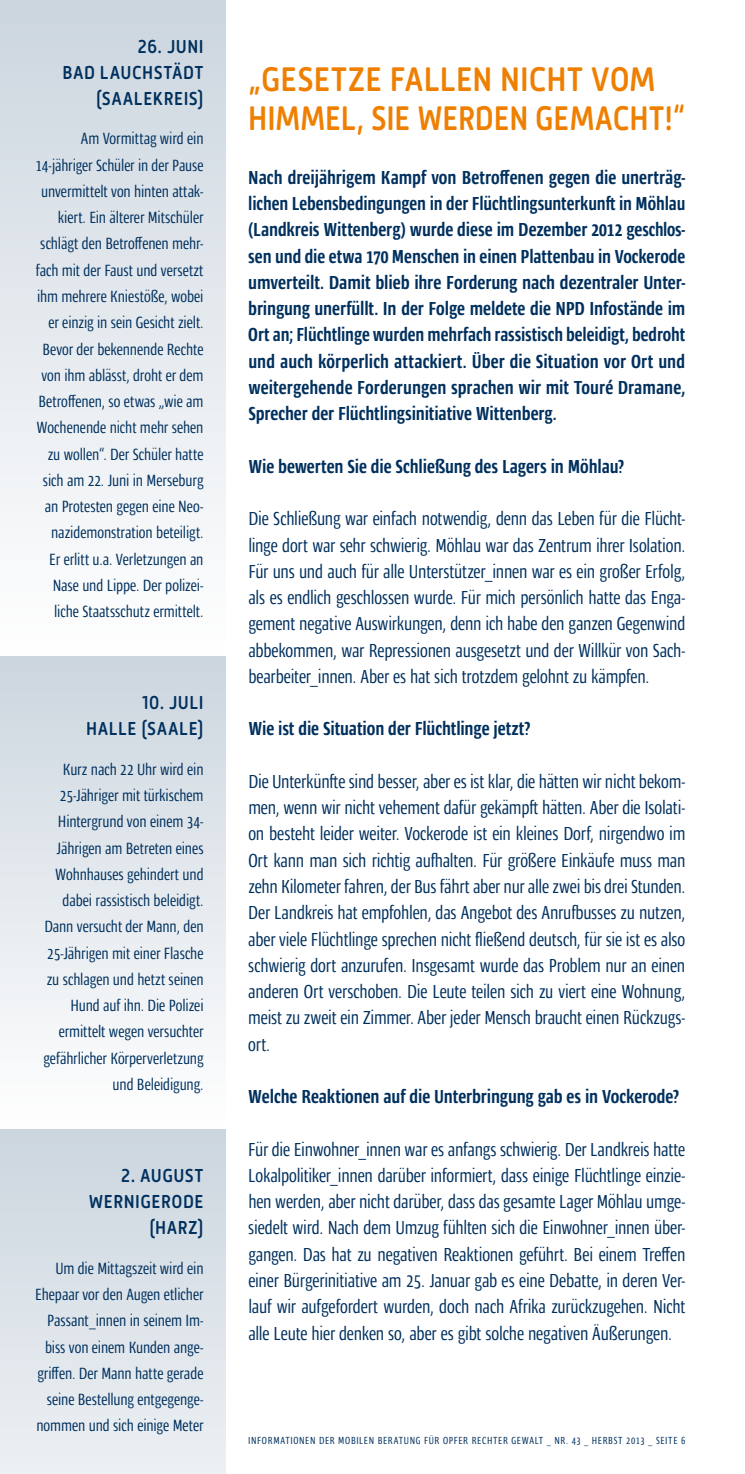
<style>
.page{position:relative;width:745px;height:1474px;background:#fff}
.page>*{position:absolute;margin:0;border:0;box-sizing:border-box;transform-origin:0 0}
.t1{font:500 35px "Mic 32 New Rounded";color:#ee7f00;scale:.86 1}
.t2{font:500 35px "Mic 32 New Rounded";color:#ee7f00;scale:.9 1}
.t3{font:19.25px/26.2px "Ardoise Pro Tight";letter-spacing:-.01em;color:#00305e;text-align:justify}
.t4{font:700 19.25px/26.2px "Ardoise Pro Tight";letter-spacing:-.005em;color:#00305e;text-align:justify}
.t5{font:500 19.25px/26.2px "Mic 32 New Rounded";letter-spacing:.03em;color:#00305e;text-align:right;scale:.9 1}
.t6{font:16.62px/26.2px "Ardoise Pro Tight";letter-spacing:-.005em;color:#00305e;text-align:right}
.t7{font:10.5px "Ardoise Pro Tight";letter-spacing:.055em;color:#00305e}
</style>
<div class="page">
<div style="left:0;top:1129px;width:226px;height:344px;background:linear-gradient(to bottom,#ccd5df,#edf0f3)"></div>
<div style="left:0;top:656px;width:226px;height:473px;background:linear-gradient(to bottom,#ccd5de,#fefefe)"></div>
<div style="left:0;top:0;width:226px;height:656px;background:linear-gradient(to bottom,#ccd5df,#fefefe)"></div>
<hr style="left:0;top:0;width:226px;height:1px;background:#ccd6df">
<p class="t5" style="left:138px;top:33px;width:72px">26. JUNI</p>
<p class="t5" style="left:62px;top:59px;width:158px">BAD LAUCHSTÄDT</p>
<p class="t5" style="left:96px;top:85px;width:85px">(SAALEKREIS</p>
<p class="t5" style="left:198px;top:85px;width:8px">)</p>
<p class="t6" style="left:35px;top:124px;width:169px">Am Vormittag wird ein<br>14-jähriger Schüler in der Pause unvermittelt von hinten attak&shy;kiert. Ein älterer Mitschüler schlägt den Betroffenen mehr&shy;fach mit der Faust und versetzt ihm mehrere Kniestöße, wobei er einzig in sein Gesicht zielt.<br>Bevor der bekennende Rechte von ihm ablässt, droht er dem<br>Betroffenen, so etwas „wie am<br>Wochenende nicht mehr sehen zu wollen“. Der Schüler hatte sich am 22. Juni in Merseburg an Protesten gegen eine Neo&shy;nazidemonstration beteiligt.<br>Er erlitt u.a. Verletzungen an<br>Nase und Lippe. Der polizei&shy;liche Staatsschutz ermittelt.</p>
<p class="t5" style="left:86px;top:689px;width:132px">10. JULI<br>HALLE (SAALE)</p>
<p class="t6" style="left:43px;top:754px;width:162px">Kurz nach 22 Uhr wird ein<br>25-Jähriger mit türkischem<br>Hintergrund von einem 34-<br>Jährigen am Betreten eines<br>Wohnhauses gehindert und dabei rassistisch beleidigt.<br>Dann versucht der Mann, den<br>25-Jährigen mit einer Flasche zu schlagen und hetzt seinen<br>Hund auf ihn. Die Polizei ermittelt wegen versuchter gefährlicher Körperverletzung und Beleidigung.</p>
<p class="t5" style="left:89px;top:1162px;width:129px">2. AUGUST<br>WERNIGERODE (HARZ)</p>
<p class="t6" style="left:35px;top:1253px;width:170px">Um die Mittagszeit wird ein<br>Ehepaar vor den Augen etlicher<br>Passant_innen in seinem Im&shy;biss von einem Kunden ange&shy;griffen. Der Mann hatte gerade seine Bestellung entgegenge&shy;nommen und sich einige -Meter</p>
<h1 class="t2" style="left:248px;top:59px;width:34px">„GESE</h1>
<h1 class="t2" style="left:330px;top:59px;width:359px">TZE FALLEN NICHT VOM</h1>
<h1 class="t1" style="left:248px;top:98px;width:22px">HIMME</h1>
<h1 class="t1" style="left:340px;top:98px;width:402px">L, SIE WERDEN GEMACHT!“</h1>
<p class="t4" style="left:248px;top:162px;width:438px">Nach dreijährigem Kampf von Betroffenen gegen die unerträg&shy;lichen Lebensbedingungen in der Flüchtlingsunterkunft in Möhlau (Landkreis Wittenberg) wurde diese im Dezember 2012 geschlos&shy;sen und die etwa 170 Menschen in einen Plattenbau in Vockerode umverteilt. Damit blieb ihre Forderung nach dezentraler Unter&shy;bringung unerfüllt. In der Folge meldete die NPD Infostände im Ort an; Flüchtlinge wurden mehrfach rassistisch beleidigt, bedroht und auch körperlich attackiert. Über die Situation vor Ort und weitergehende Forderungen sprachen wir mit Touré Dramane, Sprecher der Flüchtlingsinitiative Wittenberg.</p>
<p class="t4" style="left:248px;top:451px;width:377px">Wie bewerten Sie die Schließung des Lagers in Möhlau?</p>
<p class="t3" style="left:248px;top:504px;width:438px">Die Schließung war einfach notwendig, denn das Leben für die Flücht&shy;linge dort war sehr schwierig. Möhlau war das Zentrum ihrer Isolation.<br>Für uns und auch für alle Unterstützer_innen war es ein großer Erfolg, als es endlich geschlossen wurde. Für mich persönlich hatte das Enga&shy;gement negative Auswirkungen, denn ich habe den ganzen Gegenwind abbekommen, war Repressionen ausgesetzt und der Willkür von Sach&shy;bearbeiter_innen. Aber es hat sich trotzdem gelohnt zu kämpfen.</p>
<p class="t4" style="left:248px;top:714px;width:284px">Wie ist die Situation der Flüchtlinge jetzt?</p>
<p class="t3" style="left:248px;top:766px;width:438px">Die Unterkünfte sind besser, aber es ist klar, die hätten wir nicht bekom&shy;men, wenn wir nicht vehement dafür gekämpft hätten. Aber die Isolati&shy;on besteht leider weiter. Vockerode ist ein kleines Dorf, nirgendwo im Ort kann man sich richtig aufhalten. Für größere Einkäufe muss man zehn Kilometer fahren, der Bus fährt aber nur alle zwei bis drei Stunden.<br>Der Landkreis hat empfohlen, das Angebot des Anrufbusses zu nutzen, aber viele Flüchtlinge sprechen nicht fließend deutsch, für sie ist es also schwierig dort anzurufen. Insgesamt wurde das Problem nur an einen anderen Ort verschoben. Die Leute teilen sich zu viert eine Wohnung, meist zu zweit ein Zimmer. Aber jeder Mensch braucht einen Rückzugs&shy;ort.</p>
<p class="t4" style="left:248px;top:1081px;width:432px">Welche Reaktionen auf die Unterbringung gab es in Vockerode?</p>
<p class="t3" style="left:248px;top:1134px;width:438px">Für die Einwohner_innen war es anfangs schwierig. Der Landkreis hatte Lokalpolitiker_innen darüber informiert, dass einige Flüchtlinge einzie&shy;hen werden, aber nicht darüber, dass das gesamte Lager Möhlau umge&shy;siedelt wird. Nach dem Umzug fühlten sich die Einwohner_innen über&shy;gangen. Das hat zu negativen Reaktionen geführt. Bei einem Treffen einer Bürgerinitiative am 25. Januar gab es eine Debatte, in deren Ver&shy;lauf wir aufgefordert wurden, doch nach Afrika zurückzugehen. Nicht alle Leute hier denken so, aber es gibt solche negativen Äußerungen.</p>
<p class="t7" style="left:248px;top:1432px;width:438px">INFORMATIONEN DER MOBILEN BERATUNG FÜR OPFER RECHTER GEWALT _ NR. 43 _ HERBST 2013 _ SEITE 6</p>
</div>
